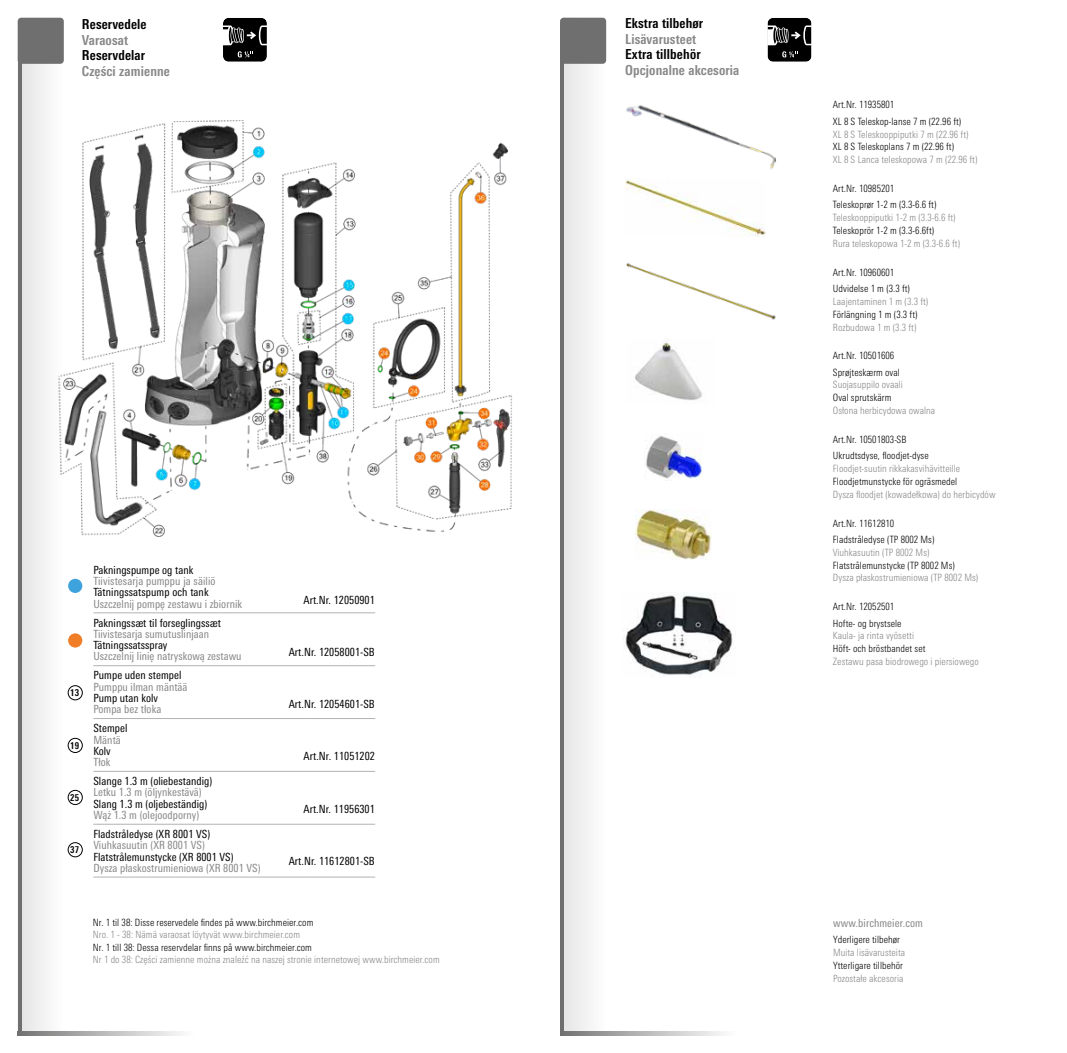
<style>
.page{position:relative;width:1067px;height:1053px;background:#fff}
.page>*{position:absolute;margin:0;border:0;box-sizing:border-box;transform-origin:0 0}
.t1{font:700 condensed 13.75px "Univers Next Pro";letter-spacing:.01em;color:#878787}
.t2{font:700 condensed 13.75px "Univers Next Pro";letter-spacing:.01em;color:#000}
.t3{font:condensed 11.25px "Univers Next Pro";letter-spacing:.005em;color:#000}
.t4{font:condensed 11.25px "Univers Next Pro";letter-spacing:.005em;color:#878787}
.t5{font:300 condensed 10px "Univers Next Pro";letter-spacing:.005em;color:#000}
.t6{font:300 condensed 10px "Univers Next Pro";letter-spacing:.005em;color:#878787}
.t7{font:700 condensed 9.38px "Univers Next Pro";color:#000}
</style>
<div class="page">
<img style="left:625px;top:593px;width:108px;height:84px">
<img style="left:635px;top:341px;width:67px;height:60px">
<img style="left:625px;top:180px;width:140px;height:56px">
<svg style="left:223px;top:18px;width:44px;height:44px;background:#2f2f2f"></svg>
<svg style="left:767px;top:18px;width:45px;height:44px;background:#353535"></svg>
<img style="left:625px;top:105px;width:151px;height:75px">
<img style="left:626px;top:263px;width:150px;height:57px">
<svg style="left:18px;top:18px;width:46px;height:1013px"></svg>
<hr style="left:18px;top:62px;width:3px;height:969px;background:#706f6f">
<div style="left:18px;top:18px;width:46px;height:46px;background:#706f6f;border-radius:4px"></div>
<svg style="left:18px;top:1031px;width:162px;height:4px"></svg>
<svg style="left:560px;top:18px;width:46px;height:1013px"></svg>
<hr style="left:560px;top:62px;width:3px;height:969px;background:#706f6f">
<div style="left:560px;top:18px;width:46px;height:46px;background:#706f6f;border-radius:4px"></div>
<svg style="left:560px;top:1031px;width:163px;height:4px"></svg>
<img style="left:635px;top:509px;width:76px;height:50px">
<img style="left:19px;top:113px;width:493px;height:432px">
<img style="left:645px;top:435px;width:57px;height:44px">
<div style="left:68px;top:633px;width:14px;height:14px;background:#ef7e26;border-radius:50%"></div>
<div style="left:68px;top:685px;width:15px;height:15px;border:1px solid #000;border-radius:50%"></div>
<div style="left:68px;top:737px;width:15px;height:15px;border:1px solid #000;border-radius:50%"></div>
<div style="left:68px;top:578px;width:14px;height:15px;background:#3ea3dc;border-radius:50%"></div>
<hr style="left:93px;top:612px;width:213px;height:1px;background:#b3b2b2">
<hr style="left:306px;top:612px;width:69px;height:1px;background:#b3b2b2">
<hr style="left:93px;top:665px;width:213px;height:1px;background:#b3b2b2">
<hr style="left:306px;top:665px;width:69px;height:1px;background:#b3b2b2">
<hr style="left:93px;top:718px;width:213px;height:1px;background:#b3b2b2">
<hr style="left:306px;top:718px;width:69px;height:1px;background:#b3b2b2">
<hr style="left:93px;top:770px;width:213px;height:1px;background:#b3b2b2">
<hr style="left:306px;top:770px;width:69px;height:1px;background:#b3b2b2">
<hr style="left:93px;top:823px;width:213px;height:1px;background:#b3b2b2">
<hr style="left:306px;top:823px;width:69px;height:1px;background:#b3b2b2">
<hr style="left:93px;top:876px;width:213px;height:1px;background:#b3b2b2">
<hr style="left:306px;top:876px;width:69px;height:1px;background:#b3b2b2">
<div style="left:68px;top:789px;width:15px;height:15px;border:1px solid #000;border-radius:50%"></div>
<div style="left:68px;top:842px;width:15px;height:15px;border:1px solid #000;border-radius:50%"></div>
<h1 class="t2" style="left:82px;top:16px;width:66px">Reservedele</h1>
<h1 class="t1" style="left:82px;top:32px;width:48px">Varaosat</h1>
<h1 class="t2" style="left:82px;top:47px;width:65px">Reservdelar</h1>
<h1 class="t1" style="left:82px;top:63px;width:90px">Części zamienne</h1>
<p class="t7" style="left:70px;top:687px;width:10px">13</p>
<p class="t7" style="left:70px;top:740px;width:10px">19</p>
<p class="t7" style="left:70px;top:792px;width:10px">25</p>
<p class="t7" style="left:70px;top:844px;width:10px">37</p>
<p class="t3" style="left:93px;top:563px;width:101px">Pakningspumpe og tank</p>
<p class="t4" style="left:93px;top:574px;width:124px">Tiivistesarja pumppu ja säiliö</p>
<p class="t3" style="left:93px;top:585px;width:117px">Tätningssatspump och tank</p>
<p class="t4" style="left:93px;top:597px;width:150px">Uszczelnij pompę zestawu i zbiornik</p>
<p class="t3" style="left:93px;top:616px;width:129px">Pakningssæt til forseglingssæt</p>
<p class="t4" style="left:93px;top:627px;width:117px">Tiivistesarja sumutuslinjaan</p>
<p class="t3" style="left:93px;top:638px;width:75px">Tätningssatsspray</p>
<p class="t4" style="left:93px;top:649px;width:150px">Uszczelnij linię natryskową zestawu</p>
<p class="t3" style="left:93px;top:669px;width:89px">Pumpe uden stempel</p>
<p class="t4" style="left:93px;top:680px;width:96px">Pumppu ilman mäntää</p>
<p class="t3" style="left:93px;top:691px;width:66px">Pump utan kolv</p>
<p class="t4" style="left:93px;top:702px;width:69px">Pompa bez tłoka</p>
<p class="t3" style="left:93px;top:721px;width:36px">Stempel</p>
<p class="t4" style="left:93px;top:733px;width:29px">Mäntä</p>
<p class="t3" style="left:93px;top:744px;width:19px">Kolv</p>
<p class="t4" style="left:93px;top:755px;width:19px">Tłok</p>
<p class="t3" style="left:93px;top:774px;width:120px">Slange 1.3 m (oliebestandig)</p>
<p class="t4" style="left:93px;top:785px;width:110px">Letku 1.3 m (öljynkestävä)</p>
<p class="t3" style="left:93px;top:797px;width:115px">Slang 1.3 m (oljebeständig)</p>
<p class="t4" style="left:93px;top:808px;width:107px">Wąż 1.3 m (olejoodporny)</p>
<p class="t3" style="left:93px;top:827px;width:118px">Fladstråledyse (XR 8001 VS)</p>
<p class="t4" style="left:93px;top:838px;width:113px">Viuhkasuutin (XR 8001 VS)</p>
<p class="t3" style="left:93px;top:849px;width:142px">Flatstrålemunstycke (XR 8001 VS)</p>
<p class="t4" style="left:93px;top:861px;width:169px">Dysza płaskostrumieniowa (XR 8001 VS)</p>
<p class="t3" style="left:303px;top:593px;width:73px">Art.Nr. 12050901</p>
<p class="t3" style="left:289px;top:645px;width:88px">Art.Nr. 12058001-SB</p>
<p class="t3" style="left:289px;top:697px;width:88px">Art.Nr. 12054601-SB</p>
<p class="t3" style="left:304px;top:749px;width:73px">Art.Nr. 11051202</p>
<p class="t3" style="left:303px;top:802px;width:73px">Art.Nr. 11956301</p>
<p class="t3" style="left:289px;top:854px;width:88px">Art.Nr. 11612801-SB</p>
<p class="t5" style="left:93px;top:916px;width:222px">Nr. 1 til 38: Disse reservedele findes på www.birchmeier.com</p>
<p class="t6" style="left:93px;top:928px;width:209px">Nro. 1 - 38: Nämä varaosat löytyvät www.birchmeier.com</p>
<p class="t5" style="left:93px;top:941px;width:221px">Nr. 1 till 38: Dessa reservdelar finns på www.birchmeier.com</p>
<p class="t6" style="left:93px;top:953px;width:348px">Nr 1 do 38: Części zamienne można znaleźć na naszej stronie internetowej www.birchmeier.com</p>
<h1 class="t2" style="left:625px;top:15px;width:80px">Ekstra tilbehør</h1>
<h1 class="t1" style="left:625px;top:31px;width:73px">Lisävarusteet</h1>
<h1 class="t2" style="left:625px;top:46px;width:77px">Extra tillbehör</h1>
<h1 class="t1" style="left:625px;top:62px;width:116px">Opcjonalne akcesoria</h1>
<p class="t5" style="left:833px;top:99px;width:63px">Art.Nr. 11935801</p>
<p class="t5" style="left:833px;top:115px;width:130px">XL 8 S Teleskop-lanse 7 m (22.96 ft)</p>
<p class="t6" style="left:833px;top:128px;width:137px">XL 8 S Teleskooppiputki 7 m (22.96 ft)</p>
<p class="t5" style="left:833px;top:141px;width:123px">XL 8 S Teleskoplans 7 m (22.96 ft)</p>
<p class="t6" style="left:833px;top:154px;width:146px">XL 8 S Lanca teleskopowa 7 m (22.96 ft)</p>
<p class="t5" style="left:833px;top:183px;width:63px">Art.Nr. 10985201</p>
<p class="t5" style="left:833px;top:199px;width:105px">Teleskoprør 1-2 m (3.3-6.6 ft)</p>
<p class="t6" style="left:833px;top:212px;width:124px">Teleskooppiputki 1-2 m (3.3-6.6 ft)</p>
<p class="t5" style="left:833px;top:225px;width:103px">Teleskoprör 1-2 m (3.3-6.6ft)</p>
<p class="t6" style="left:833px;top:237px;width:129px">Rura teleskopowa 1-2 m (3.3-6.6 ft)</p>
<p class="t5" style="left:833px;top:266px;width:63px">Art.Nr. 10960601</p>
<p class="t5" style="left:833px;top:283px;width:79px">Udvidelse 1 m (3.3 ft)</p>
<p class="t6" style="left:833px;top:295px;width:97px">Laajentaminen 1 m (3.3 ft)</p>
<p class="t5" style="left:833px;top:308px;width:86px">Förlängning 1 m (3.3 ft)</p>
<p class="t6" style="left:833px;top:321px;width:85px">Rozbudowa 1 m (3.3 ft)</p>
<p class="t5" style="left:833px;top:350px;width:63px">Art.Nr. 10501606</p>
<p class="t5" style="left:833px;top:366px;width:69px">Sprøjteskærm oval</p>
<p class="t6" style="left:833px;top:379px;width:72px">Suojasuppilo ovaali</p>
<p class="t5" style="left:833px;top:392px;width:60px">Oval sprutskärm</p>
<p class="t6" style="left:833px;top:405px;width:104px">Osłona herbicydowa owalna</p>
<p class="t5" style="left:833px;top:433px;width:75px">Art.Nr. 10501803-SB</p>
<p class="t5" style="left:833px;top:450px;width:97px">Ukrudtsdyse, floodjet-dyse</p>
<p class="t6" style="left:833px;top:463px;width:129px">Floodjet-suutin rikkakasvihävitteille</p>
<p class="t5" style="left:833px;top:475px;width:126px">Floodjetmunstycke för ogräsmedel</p>
<p class="t6" style="left:833px;top:488px;width:164px">Dysza floodjet (kowadełkowa) do herbicydów</p>
<p class="t5" style="left:833px;top:517px;width:63px">Art.Nr. 11612810</p>
<p class="t5" style="left:833px;top:533px;width:103px">Fladstråledyse (TP 8002 Ms)</p>
<p class="t6" style="left:833px;top:546px;width:98px">Viuhkasuutin (TP 8002 Ms)</p>
<p class="t5" style="left:833px;top:559px;width:123px">Flatstrålemunstycke (TP 8002 Ms)</p>
<p class="t6" style="left:833px;top:572px;width:147px">Dysza płaskostrumieniowa (TP 8002 Ms)</p>
<p class="t5" style="left:833px;top:601px;width:63px">Art.Nr. 12052501</p>
<p class="t5" style="left:833px;top:617px;width:70px">Hofte- og brystsele</p>
<p class="t6" style="left:833px;top:630px;width:83px">Kaula- ja rinta vyösetti</p>
<p class="t5" style="left:833px;top:643px;width:94px">Höft- och bröstbandet set</p>
<p class="t6" style="left:833px;top:655px;width:148px">Zestawu pasa biodrowego i piersiowego</p>
<p class="t4" style="left:833px;top:916px;width:91px">www.birchmeier.com</p>
<p class="t5" style="left:833px;top:933px;width:68px">Yderligere tilbehør</p>
<p class="t6" style="left:833px;top:946px;width:74px">Muita lisävarusteita</p>
<p class="t5" style="left:833px;top:959px;width:72px">Ytterligare tillbehör</p>
<p class="t6" style="left:833px;top:972px;width:72px">Pozostałe akcesoria</p>
</div>
